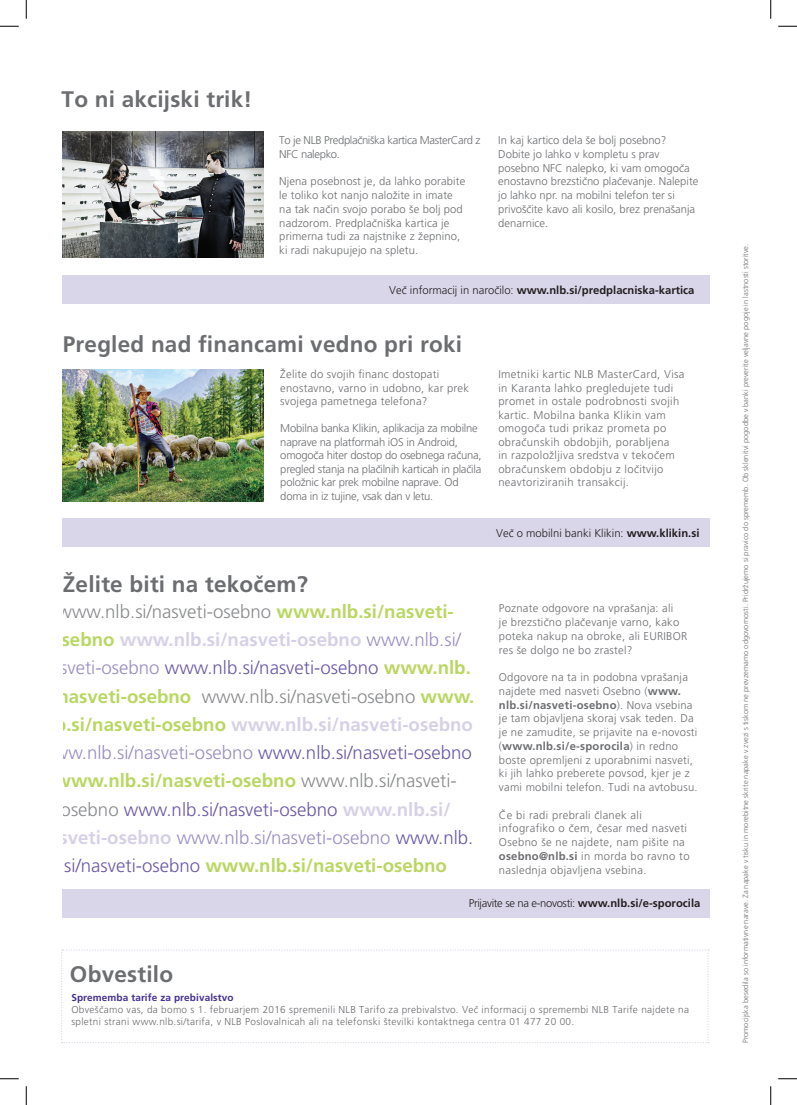
<style>
.page{position:relative;width:797px;height:1105px;background:#fff}
.page>*{position:absolute;margin:0;border:0;box-sizing:border-box;transform-origin:0 0}
.naslovi{font:700 22.5px "Frutiger LT Std";letter-spacing:.01em;color:#6c6d70}
.t1{font:700 18.62px/28.2px "Frutiger LT Std";color:#a6ce39;text-align:center}
.t2{font:300 11.25px/13.8px "Frutiger LT Std";letter-spacing:.02em;color:#6c6d70}
.t3{font:300 11.25px/13.5px "Frutiger LT Std";letter-spacing:-.02em;color:#6c6d70}
.t4{font:300 11.25px/13.8px "Frutiger LT Std";color:#6c6d70}
.t5{font:700 11.25px "Frutiger LT Std";color:#231f20}
.t6{font:300 11.25px/13.8px "Frutiger LT Std";letter-spacing:-.03em;color:#6c6d70}
.t7{font:300 11.25px "Frutiger LT Std";letter-spacing:-.03em;color:#231f20}
.t8{font:300 11.25px "Frutiger LT Std";color:#231f20}
.t9{font:300 10px/12px "Frutiger LT Std";letter-spacing:.03em;color:#6c6d70}
.naslovi-2{font:700 10px "Frutiger LT Std";letter-spacing:.01em;color:#452f92}
.t10{font:300 7.5px "Frutiger LT Std";color:#6c6d70}
.s1{font-weight:300}
.s2{font-weight:300;color:#6c6d70}
.s3{color:#ccc5e1}
.s4{font-weight:300;color:#8171b3}
.s5{font-weight:300;color:#452f92}
.s6{font-weight:700}
</style>
<div class="page">
<div style="left:62px;top:275px;width:647px;height:28px;background:#dad6e9"></div>
<div style="left:62px;top:518px;width:647px;height:29px;background:#dad6e9"></div>
<div style="left:62px;top:890px;width:647px;height:28px;background:#dad6e9"></div>
<img style="left:63px;top:132px;width:200px;height:125px">
<img style="left:63px;top:370px;width:200px;height:131px">
<svg style="left:61px;top:949px;width:648px;height:94px"></svg>
<svg style="left:0;top:25px;width:19px;height:2px"></svg>
<svg style="left:778px;top:25px;width:19px;height:2px"></svg>
<svg style="left:0;top:1078px;width:19px;height:1px"></svg>
<svg style="left:778px;top:1078px;width:19px;height:1px"></svg>
<svg style="left:25px;top:0;width:2px;height:19px"></svg>
<svg style="left:25px;top:1086px;width:2px;height:19px"></svg>
<svg style="left:770px;top:0;width:1px;height:19px"></svg>
<svg style="left:770px;top:1086px;width:1px;height:19px"></svg>
<p class="naslovi" style="left:62px;top:86px;width:192px">To ni akcijski trik!</p>
<p class="t6" style="left:279px;top:134px;width:203px">To je NLB Predplačniška kartica MasterCard z<br>NFC nalepko.</p>
<p class="t2" style="left:279px;top:175px;width:187px">Njena posebnost je, da lahko porabite le toliko kot nanjo naložite in imate na tak način svojo porabo še bolj pod nadzorom. Predplačniška kartica je primerna tudi za najstnike z žepnino,</p>
<p class="t2" style="left:279px;top:244px;width:140px">ki radi nakupujejo na spletu.</p>
<p class="t4" style="left:498px;top:134px;width:202px">In kaj kartico dela še bolj posebno?<br>Dobite jo lahko v kompletu s prav posebno NFC nalepko, ki vam omogoča enostavno brezstično plačevanje. Nalepite jo lahko npr. na mobilni telefon ter si privoščite kavo ali kosilo, brez prenašanja denarnice.</p>
<p class="t5" style="left:389px;top:283px;width:307px"><span class="s1">Več informacij in naročilo:</span> www.nlb.si/predplacniska-kartica</p>
<p class="naslovi" style="left:63px;top:330px;width:401px">Pregled nad financami vedno pri roki</p>
<p class="t2" style="left:280px;top:368px;width:190px">Želite do svojih financ dostopati enostavno, varno in udobno, kar prek svojega pametnega telefona?</p>
<p class="t3" style="left:280px;top:422px;width:203px">Mobilna banka Klikin, aplikacija za mobilne naprave na platformah iOS in Android, omogoča hiter dostop do osebnega računa, pregled stanja na plačilnih karticah in plačila položnic kar prek mobilne naprave. Od doma in iz tujine, vsak dan v letu.</p>
<p class="naslovi" style="left:63px;top:571px;width:247px">Želite biti na tekočem?</p>
<p class="t1" style="left:37px;top:597px;width:439px"><span class="s2">www.nlb.si/nasveti-osebno</span> www.nlb.si/nasveti&shy;osebno <span class="s3">www.nlb.si/nasveti-osebno</span> <span class="s4">www.nlb.si/ nasveti-osebno</span> <span class="s5">www.nlb.si/nasveti-osebno</span> www.nlb. si/nasveti-osebno <span class="s2">www.nlb.si/nasveti-osebno</span> www. nlb.si/nasveti-osebno <span class="s3">www.nlb.si/nasveti-osebno </span><span class="s4">www.nlb.si/nasveti-osebno</span> <span class="s5">www.nlb.si/nasveti-osebno </span>www.nlb.si/nasveti-osebno <span class="s2">www.nlb.si/nasveti&shy;osebno</span> <span class="s5">www.nlb.si/nasveti-osebno</span> <span class="s3">www.nlb.si/ nasveti-osebno</span> <span class="s4">www.nlb.si/nasveti-osebno</span> <span class="s5">www.nlb. si/nasveti-osebno</span> www.nlb.si/nasveti-osebno</p>
<p class="t2" style="left:498px;top:368px;width:188px">Imetniki kartic NLB MasterCard, Visa in Karanta lahko pregledujete tudi promet in ostale podrobnosti svojih kartic. Mobilna banka Klikin vam omogoča tudi prikaz prometa po obračunskih obdobjih, porabljena<br>in razpoložljiva sredstva v tekočem obračunskem obdobju z ločitvijo neavtoriziranih transakcij.</p>
<p class="t8" style="left:496px;top:527px;width:205px">Več o mobilni banki Klikin: <span class="s6">www.klikin.si</span></p>
<p class="t2" style="left:499px;top:602px;width:190px">Poznate odgovore na vprašanja: ali<br>je brezstično plačevanje varno, kako poteka nakup na obroke, ali EURIBOR res še dolgo ne bo zrastel?</p>
<p class="t2" style="left:499px;top:670px;width:200px">Odgovore na ta in podobna vprašanja najdete med nasveti Osebno (<span class="s6">www. nlb.si/nasveti-osebno</span>). Nova vsebina je tam objavljena skoraj vsak teden. Da je ne zamudite, se prijavite na e-novosti (<span class="s6">www.nlb.si/e-sporocila</span>) in redno boste opremljeni z uporabnimi nasveti, ki jih lahko preberete povsod, kjer je z vami mobilni telefon. Tudi na avtobusu.</p>
<p class="t2" style="left:499px;top:808px;width:192px">Če bi radi prebrali članek ali infografiko o čem, česar med nasveti Osebno še ne najdete, nam pišite na <span class="s6">osebno@nlb.si</span> in morda bo ravno to naslednja objavljena vsebina.</p>
<p class="t7" style="left:469px;top:897px;width:233px">Prijavite se na e-novosti: <span class="s6">www.nlb.si/e-sporocila</span></p>
<p class="naslovi" style="left:70px;top:960px;width:105px">Obvestilo</p>
<p class="naslovi-2" style="left:71px;top:991px;width:164px">Sprememba tarife za prebivalstvo</p>
<p class="t9" style="left:71px;top:1004px;width:619px">Obveščamo vas, da bomo s 1. februarjem 2016 spremenili NLB Tarifo za prebivalstvo. Več informacij o spremembi NLB Tarife najdete na spletni strani www.nlb.si/tarifa, v NLB Poslovalnicah ali na telefonski številki kontaktnega centra 01 477 20 00.</p>
<p class="t10" style="left:741px;top:1043px;width:801px;rotate:-90deg">Promocijska besedila so informativne narave. Za napake v tisku in morebitne skrite napake v zvezi s tiskom ne prevzemamo odgovornosti. Pridržujemo si pravico do sprememb. Ob sklenitvi pogodbe v banki preverite veljavne pogoje in lastnosti storitve.</p>
</div>
